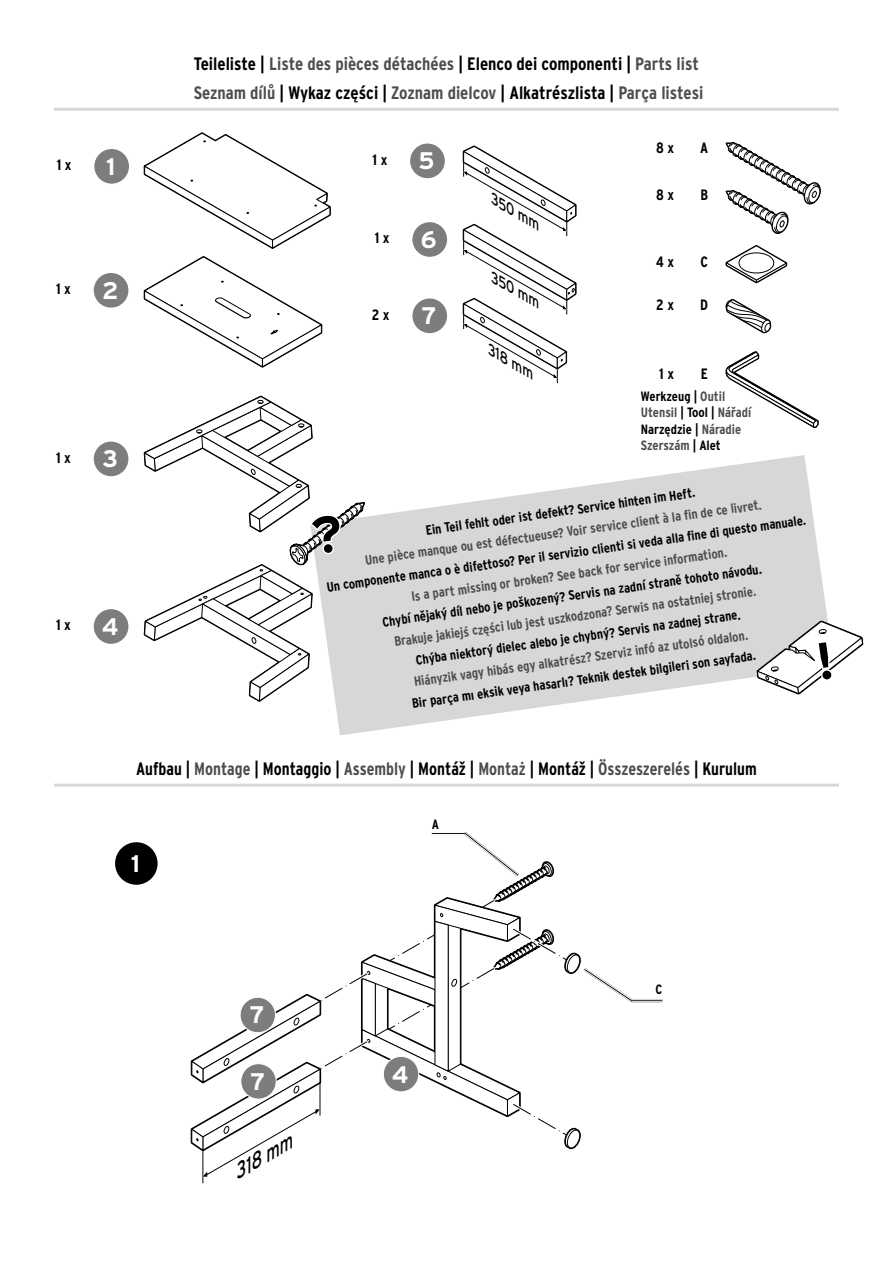
<style>
.page{position:relative;width:893px;height:1263px;background:#fff}
.page>*{position:absolute;margin:0;border:0;box-sizing:border-box;transform-origin:0 0}
.ID_M01_KREIS_GRAU{font:700 24px "Interstate OT";color:#fff}
.ID_M01_KREIS_SCHWARZ{font:700 24px "Interstate OT";color:#fff}
.t1{font:italic 20.85px "Interstate OT";color:#000;scale:.87 1}
.ID_M01_AUFBAU_HEADLINE{font:700 condensed 18px/29.2px "Interstate OT";color:#4d4d4d}
.ID_M01_AUFBAU_HEADLINE-2{font:700 condensed 18px "Interstate OT";color:#000;scale:.95 1}
.ID_M01_TEILELISTE_KLEINTEILE{font:700 condensed 15px "Interstate OT";color:#000}
.ID_M01_TEILELISTE_BAUTEILE{font:700 condensed 15px "Interstate OT";color:#000}
.t2{font:italic 14.4px "Interstate OT";color:#000}
.ID_M01_SUBLINE{font:700 condensed 13.5px "Interstate OT";color:#000}
.ID_M01_SUBLINE-2{font:700 condensed 13.5px/16.5px "Interstate OT";color:#4d4d4d}
.id_m01_igel_rechts{font:700 condensed 13.5px "Interstate OT";color:#000}
.ID_M01_IGEL_LINKS{font:700 condensed 13.5px "Interstate OT";color:#000}
.s1{color:#000}
.s2{color:#4d4d4d}
</style>
<div class="page">
<svg style="left:726px;top:351px;width:93px;height:77px"></svg>
<hr style="left:203px;top:1150px;width:1px;height:33px;background:#000">
<hr style="left:54px;top:784px;width:785px;height:3px;background:#d7d7d7">
<div style="left:115px;top:842px;width:43px;height:43px;background:#000;border-radius:50%"></div>
<hr style="left:631px;top:999px;width:31px;height:3px;background:#000">
<hr style="left:631px;top:999px;width:31px;height:1px;background:#fff">
<hr style="left:631px;top:1001px;width:31px;height:1px;background:#fff">
<svg style="left:191px;top:832px;width:445px;height:345px"></svg>
<div style="left:94px;top:148px;width:36px;height:36px;background:#7d7d7d;border-radius:50%"></div>
<div style="left:93px;top:147px;width:37px;height:38px;border:2px solid #fff;border-radius:50%"></div>
<div style="left:93px;top:272px;width:36px;height:36px;background:#7d7d7d;border-radius:50%"></div>
<div style="left:92px;top:271px;width:38px;height:38px;border:2px solid #fff;border-radius:50%"></div>
<div style="left:93px;top:441px;width:36px;height:36px;background:#7d7d7d;border-radius:50%"></div>
<div style="left:92px;top:440px;width:38px;height:38px;border:2px solid #fff;border-radius:50%"></div>
<div style="left:93px;top:608px;width:36px;height:36px;background:#7d7d7d;border-radius:50%"></div>
<div style="left:92px;top:608px;width:38px;height:37px;border:2px solid #fff;border-radius:50%"></div>
<svg style="left:144px;top:132px;width:187px;height:236px"></svg>
<svg style="left:726px;top:142px;width:95px;height:92px"></svg>
<svg style="left:726px;top:299px;width:46px;height:35px"></svg>
<svg style="left:726px;top:245px;width:62px;height:39px"></svg>
<svg style="left:463px;top:145px;width:114px;height:238px"></svg>
<div style="left:412px;top:298px;width:36px;height:36px;background:#7d7d7d;border-radius:50%"></div>
<div style="left:411px;top:297px;width:38px;height:38px;border:2px solid #fff;border-radius:50%"></div>
<div style="left:409px;top:143px;width:37px;height:36px;background:#7d7d7d;border-radius:50%"></div>
<div style="left:409px;top:142px;width:37px;height:38px;border:2px solid #fff;border-radius:50%"></div>
<div style="left:412px;top:221px;width:36px;height:37px;background:#7d7d7d;border-radius:50%"></div>
<div style="left:411px;top:221px;width:38px;height:37px;border:2px solid #fff;border-radius:50%"></div>
<hr style="left:54px;top:108px;width:785px;height:3px;background:#d7d7d7">
<svg style="left:335px;top:455px;width:493px;height:280px;fill:#d7d7d7"></svg>
<svg style="left:144px;top:395px;width:222px;height:308px"></svg>
<svg style="left:755px;top:618px;width:109px;height:78px"></svg>
<p class="ID_M01_TEILELISTE_BAUTEILE" style="left:57px;top:156px;width:16px">1 x</p>
<p class="ID_M01_KREIS_GRAU" style="left:106px;top:152px;width:11px">1</p>
<p class="ID_M01_TEILELISTE_BAUTEILE" style="left:56px;top:280px;width:16px">1 x</p>
<p class="ID_M01_KREIS_GRAU" style="left:102px;top:276px;width:18px">2</p>
<p class="ID_M01_TEILELISTE_BAUTEILE" style="left:56px;top:448px;width:16px">1 x</p>
<p class="ID_M01_KREIS_GRAU" style="left:103px;top:444px;width:17px">3</p>
<p class="ID_M01_TEILELISTE_BAUTEILE" style="left:56px;top:616px;width:16px">1 x</p>
<p class="ID_M01_KREIS_GRAU" style="left:102px;top:612px;width:18px">4</p>
<p class="ID_M01_AUFBAU_HEADLINE" style="left:194px;top:49px;width:511px"><span class="s1">Teileliste |</span> Liste des pièces détachées <span class="s1">| Elenco dei componenti |</span> Parts list<br>Seznam dílů <span class="s1">| Wykaz części |</span> Zoznam dielcov <span class="s1">| Alkatrészlista |</span> Parça listesi</p>
<p class="ID_M01_TEILELISTE_BAUTEILE" style="left:372px;top:150px;width:16px">1 x</p>
<p class="ID_M01_KREIS_GRAU" style="left:419px;top:146px;width:18px">5</p>
<p class="ID_M01_TEILELISTE_BAUTEILE" style="left:375px;top:229px;width:16px">1 x</p>
<p class="ID_M01_KREIS_GRAU" style="left:421px;top:225px;width:17px">6</p>
<p class="ID_M01_TEILELISTE_BAUTEILE" style="left:372px;top:305px;width:19px">2 x</p>
<p class="ID_M01_KREIS_GRAU" style="left:421px;top:301px;width:17px">7</p>
<p class="t2" style="left:498px;top:192px;width:57px;rotate:30deg">350 mm</p>
<p class="t2" style="left:498px;top:270px;width:57px;rotate:30deg">350 mm</p>
<p class="t2" style="left:495px;top:342px;width:54px;rotate:30deg">318 mm</p>
<p class="ID_M01_TEILELISTE_KLEINTEILE" style="left:656px;top:138px;width:19px">8 x</p>
<p class="ID_M01_TEILELISTE_KLEINTEILE" style="left:700px;top:138px;width:10px">A</p>
<p class="ID_M01_TEILELISTE_KLEINTEILE" style="left:656px;top:185px;width:19px">8 x</p>
<p class="ID_M01_TEILELISTE_KLEINTEILE" style="left:700px;top:185px;width:9px">B</p>
<p class="ID_M01_TEILELISTE_KLEINTEILE" style="left:656px;top:252px;width:19px">4 x</p>
<p class="ID_M01_TEILELISTE_KLEINTEILE" style="left:701px;top:252px;width:9px">C</p>
<p class="ID_M01_TEILELISTE_KLEINTEILE" style="left:656px;top:295px;width:19px">2 x</p>
<p class="ID_M01_TEILELISTE_KLEINTEILE" style="left:700px;top:295px;width:9px">D</p>
<p class="ID_M01_TEILELISTE_KLEINTEILE" style="left:659px;top:364px;width:16px">1 x</p>
<p class="ID_M01_TEILELISTE_KLEINTEILE" style="left:701px;top:364px;width:9px">E</p>
<p class="ID_M01_SUBLINE-2" style="left:641px;top:388px;width:112px"><span class="s1">Werkzeug |</span> Outil<br>Utensil <span class="s1">| Tool |</span> Nářadí<br><span class="s1">Narzędzie |</span> Náradie<br>Szerszám <span class="s1">| Alet</span></p>
<p class="ID_M01_SUBLINE" style="left:424px;top:522px;width:274px;rotate:-8deg">Ein Teil fehlt oder ist defekt? Service hinten im Heft.</p>
<p class="ID_M01_SUBLINE-2" style="left:364px;top:552px;width:402px;rotate:-8deg">Une pièce manque ou est défectueuse? Voir service client à la fi n de ce livret.</p>
<p class="ID_M01_SUBLINE" style="left:326px;top:579px;width:485px;rotate:-8deg">Un componente manca o è difettoso? Per il servizio clienti si veda alla fi ne di questo manuale.</p>
<p class="ID_M01_SUBLINE-2" style="left:410px;top:588px;width:320px;rotate:-8deg">Is a part missing or broken? See back for service information.</p>
<p class="ID_M01_SUBLINE" style="left:381px;top:614px;width:384px;rotate:-8deg">Chybí nějaký díl nebo je poškozený? Servis na zadní straně tohoto návodu.</p>
<p class="ID_M01_SUBLINE-2" style="left:393px;top:633px;width:367px;rotate:-8deg">Brakuje jakiejś części lub jest uszkodzona? Serwis na ostatniej stronie.</p>
<p class="ID_M01_SUBLINE" style="left:415px;top:652px;width:329px;rotate:-8deg">Chýba niektorý dielec alebo je chybný? Servis na zadnej strane.</p>
<p class="ID_M01_SUBLINE-2" style="left:413px;top:673px;width:339px;rotate:-8deg">Hiányzik vagy hibás egy alkatrész? Szerviz infó az utolsó oldalon.</p>
<p class="ID_M01_SUBLINE" style="left:411px;top:695px;width:349px;rotate:-8deg">Bir parça mı eksik veya hasarlı? Teknik destek bilgileri son sayfada.</p>
<p class="ID_M01_AUFBAU_HEADLINE-2" style="left:136px;top:758px;width:655px">Aufbau | <span class="s2">Montage</span> | Montaggio | <span class="s2">Assembly</span> | Montáž | <span class="s2">Montaż</span> | Montáž | <span class="s2">Összeszerelés</span> | Kurulum</p>
<p class="t2" style="left:179px;top:761px;width:57px;rotate:30deg">350 mm</p>
<p class="ID_M01_KREIS_SCHWARZ" style="left:131px;top:849px;width:11px">1</p>
<p class="ID_M01_IGEL_LINKS" style="left:432px;top:816px;width:9px">A</p>
<p class="ID_M01_KREIS_SCHWARZ" style="left:249px;top:1000px;width:17px">7</p>
<p class="ID_M01_KREIS_SCHWARZ" style="left:250px;top:1067px;width:17px">7</p>
<p class="t1" style="left:227px;top:1163px;width:76px;rotate:-30deg">318 mm</p>
<p class="ID_M01_KREIS_SCHWARZ" style="left:392px;top:1059px;width:18px">4</p>
<p class="id_m01_igel_rechts" style="left:656px;top:981px;width:8px">C</p>
</div>
